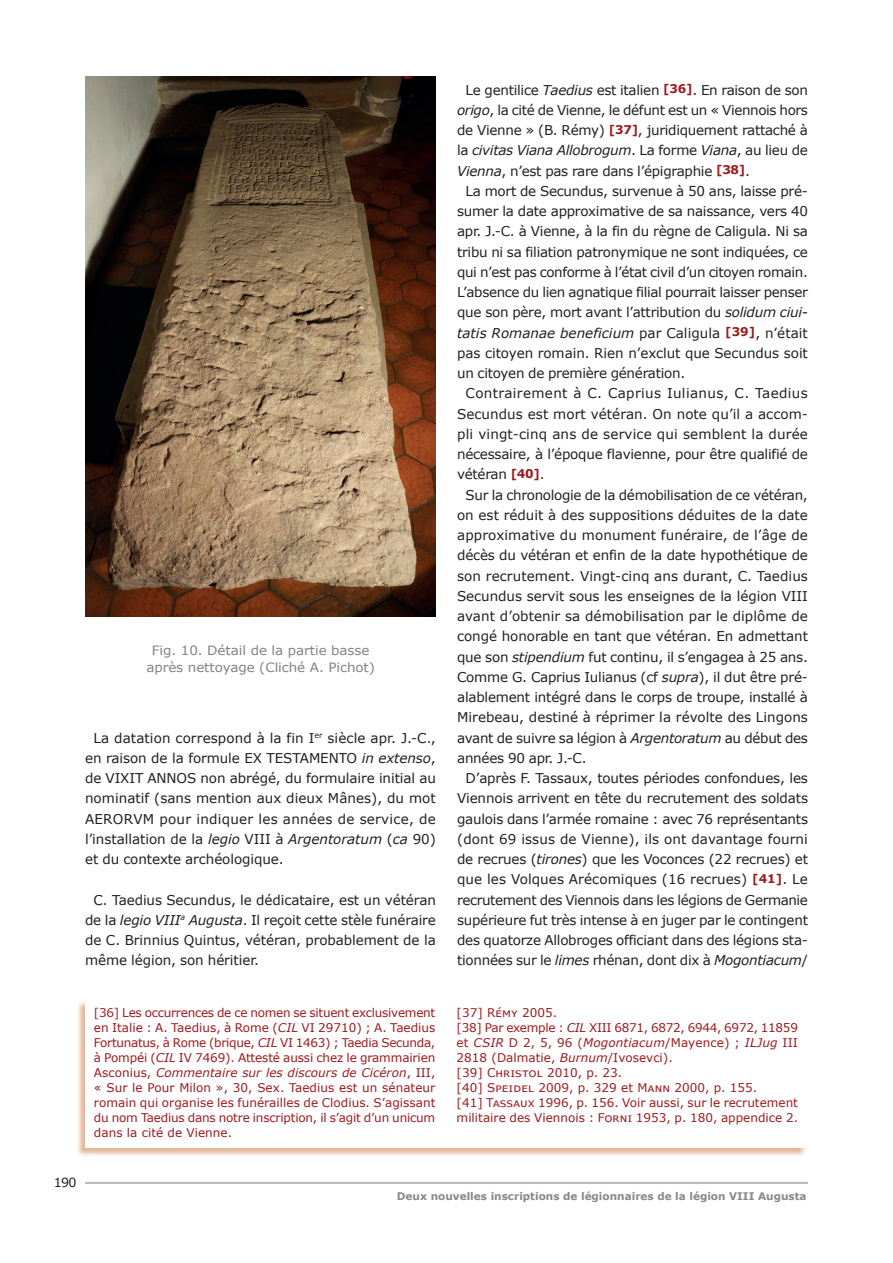
<style>
.page{position:relative;width:893px;height:1263px;background:#fff}
.page>*{position:absolute;margin:0;border:0;box-sizing:border-box;transform-origin:0 0}
.t1{font:13.5px/20.2px "Verdana";letter-spacing:-.02em;color:#231f20;text-align:justify}
.t2{font:12.9px/16.5px "Verdana";letter-spacing:-.005em;color:#808285;text-align:center;scale:1.05 1}
.t3{font:12.6px "Verdana";color:#231f20}
.t4{font:12px/15px "Verdana";letter-spacing:.005em;color:#9d1b1e;text-align:justify}
.t5{font:700 10.5px "Verdana";color:#87898c}
.s1{font-style:italic}
.s2{font-weight:700;font-size:12px;color:#9d1b1e}
</style>
<div class="page">
<hr style="left:85px;top:1182px;width:723px;height:2px;background:#bcbdc0">
<img style="left:85px;top:77px;width:351px;height:539px">
<div style="left:76px;top:1000px;width:731px;height:157px;background:#c86c33;opacity:.5"></div>
<div style="left:85px;top:1001px;width:721px;height:147px;background:#fff"></div>
<p class="t2" style="left:146px;top:642px;width:219px">Fig. 10. Détail de la partie basse après nettoyage (Cliché A. Pichot)</p>
<p class="t1" style="left:85px;top:727px;width:352px;text-indent:8px">La datation correspond à la fin I<sup>er</sup> siècle apr. J.-C., en raison de la formule EX TESTAMENTO <span class="s1">in extenso</span>, de VIXIT ANNOS non abrégé, du formulaire initial au nominatif (sans mention aux dieux Mânes), du mot AERORVM pour indiquer les années de service, de l’installation de la <span class="s1">legio</span> VIII à <span class="s1">Argentoratum</span> (<span class="s1">ca</span> 90) et du contexte archéologique.</p>
<p class="t1" style="left:85px;top:889px;width:352px;text-indent:9px">C. Taedius Secundus, le dédicataire, est un vétéran de la <span class="s1">legio VIII</span><sup>a</sup> <span class="s1">Augusta</span>. Il reçoit cette stèle funéraire de C. Brinnius Quintus, vétéran, probablement de la même légion, son héritier.</p>
<p class="t1" style="left:457px;top:79px;width:352px;text-indent:9px">Le gentilice <span class="s1">Taedius</span> est italien <span class="s2">[36]</span>. En raison de son <span class="s1">origo</span>, la cité de Vienne, le défunt est un « Viennois hors de Vienne » (B. Rémy) <span class="s2">[37]</span>, juridiquement rattaché à la <span class="s1">civitas Viana Allobrogum</span>. La forme <span class="s1">Viana</span>, au lieu de <span class="s1">Vienna</span>, n’est pas rare dans l’épigraphie <span class="s2">[38]</span>.</p>
<p class="t1" style="left:457px;top:181px;width:352px;text-indent:9px">La mort de Secundus, survenue à 50 ans, laisse pré&shy;sumer la date approximative de sa naissance, vers 40 apr. J.-C. à Vienne, à la fin du règne de Caligula. Ni sa tribu ni sa filiation patronymique ne sont indiquées, ce qui n’est pas conforme à l’état civil d’un citoyen romain.<br>L’absence du lien agnatique filial pourrait laisser penser que son père, mort avant l’attribution du <span class="s1">solidum ciui&shy;tatis Romanae beneficium</span> par Caligula <span class="s2">[39]</span>, n’était pas citoyen romain. Rien n’exclut que Secundus soit un citoyen de première génération.</p>
<p class="t1" style="left:457px;top:383px;width:352px;text-indent:9px">Contrairement à C. Caprius Iulianus, C. Taedius Secundus est mort vétéran. On note qu’il a accom&shy;pli vingt-cinq ans de service qui semblent la durée nécessaire, à l’époque flavienne, pour être qualifié de vétéran <span class="s2">[40]</span>.</p>
<p class="t1" style="left:457px;top:484px;width:352px;text-indent:9px">Sur la chronologie de la démobilisation de ce vétéran, on est réduit à des suppositions déduites de la date approximative du monument funéraire, de l’âge de décès du vétéran et enfin de la date hypothétique de son recrutement. Vingt-cinq ans durant, C. Taedius Secundus servit sous les enseignes de la légion VIII avant d’obtenir sa démobilisation par le diplôme de congé honorable en tant que vétéran. En admettant que son <span class="s1">stipendium</span> fut continu, il s’engagea à 25 ans.<br>Comme G. Caprius Iulianus (cf <span class="s1">supra</span>), il dut être pré&shy;alablement intégré dans le corps de troupe, installé à Mirebeau, destiné à réprimer la révolte des Lingons avant de suivre sa légion à <span class="s1">Argentoratum</span> au début des années 90 apr. J.-C.</p>
<p class="t1" style="left:457px;top:768px;width:352px;text-indent:9px">D’après F. Tassaux, toutes périodes confondues, les Viennois arrivent en tête du recrutement des soldats gaulois dans l’armée romaine : avec 76 représentants (dont 69 issus de Vienne), ils ont davantage fourni de recrues (<span class="s1">tirones</span>) que les Voconces (22 recrues) et que les Volques Arécomiques (16 recrues) <span class="s2">[41]</span>. Le recrutement des Viennois dans les légions de Germanie supérieure fut très intense à en juger par le contingent des quatorze Allobroges officiant dans des légions sta&shy;tionnées sur le <span class="s1">limes</span> rhénan, dont dix à <span class="s1">Mogontiacum</span>/</p>
<p class="t4" style="left:94px;top:1005px;width:343px">[36] Les occurrences de ce nomen se situent exclusivement en Italie : A. Taedius, à Rome (<span class="s1">CIL</span> VI 29710) ; A. Taedius Fortunatus, à Rome (brique, <span class="s1">CIL</span> VI 1463) ; Taedia Secunda, à Pompéi (<span class="s1">CIL</span> IV 7469). Attesté aussi chez le grammairien Asconius, <span class="s1">Commentaire sur les discours de Cicéron</span>, III, « Sur le Pour Milon », 30, Sex. Taedius est un sénateur romain qui organise les funérailles de Clodius. S’agissant du nom Taedius dans notre inscription, il s’agit d’un unicum dans la cité de Vienne.</p>
<p class="t4" style="left:457px;top:1005px;width:343px;text-align:left">[37] Rémy 2005.<br>[38] Par exemple : <span class="s1">CIL</span> XIII 6871, 6872, 6944, 6972, 11859 et <span class="s1">CSIR</span> D 2, 5, 96 (<span class="s1">Mogontiacum</span>/Mayence) ; <span class="s1">ILJug</span> III 2818 (Dalmatie, <span class="s1">Burnum</span>/Ivosevci).<br>[39] Christol 2010, p. 23.<br>[40] Speidel 2009, p. 329 et Mann 2000, p. 155.<br>[41] Tassaux 1996, p. 156. Voir aussi, sur le recrutement militaire des Viennois : Forni 1953, p. 180, appendice 2.</p>
<p class="t3" style="left:54px;top:1173px;width:24px">190</p>
<p class="t5" style="left:397px;top:1189px;width:411px">Deux nouvelles inscriptions de légionnaires de la légion VIII Augusta</p>
</div>
